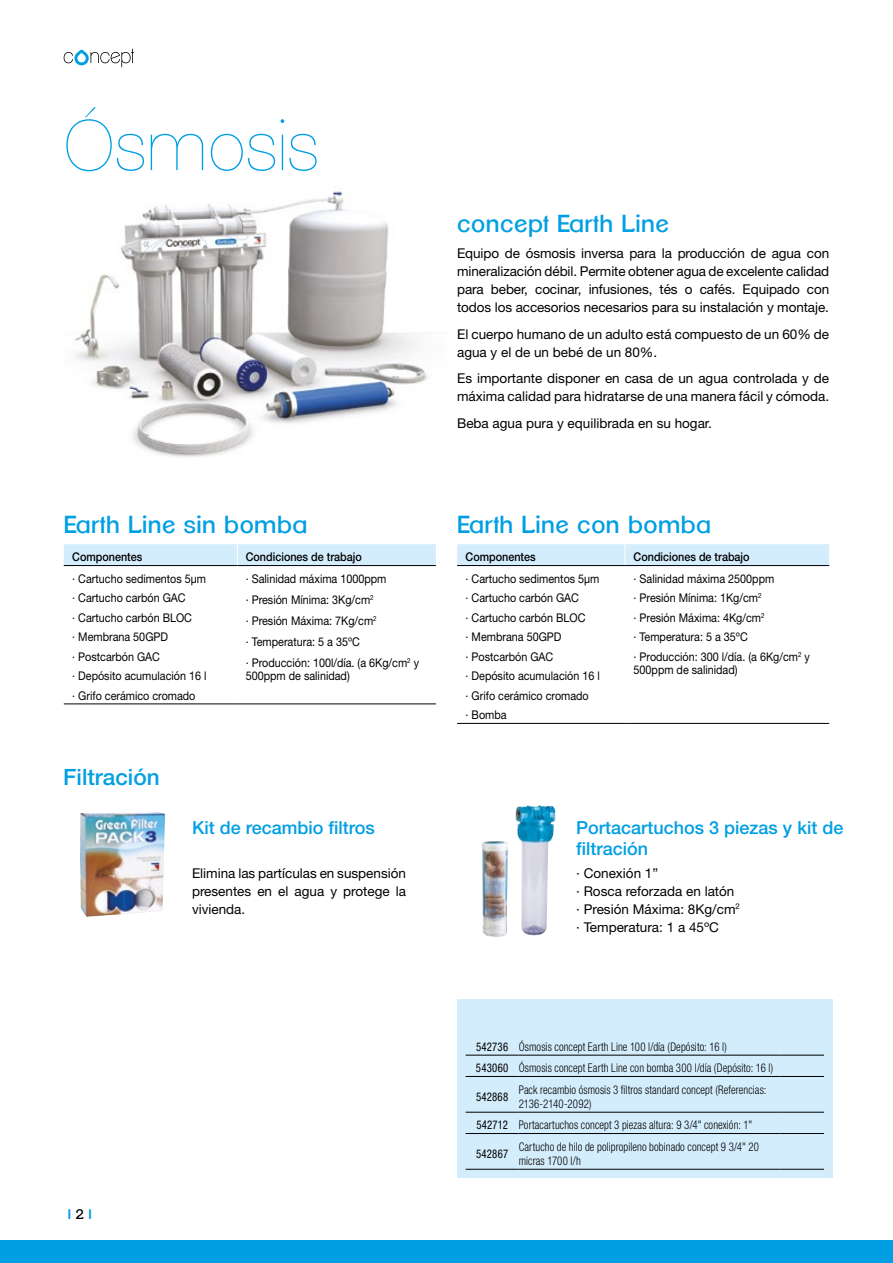
<style>
.page{position:relative;width:893px;height:1263px;background:#fff}
.page>*{position:absolute;margin:0;border:0;box-sizing:border-box;transform-origin:0 0}
.t1{font:100 69px "Clemente P Daa";letter-spacing:.02em;color:#009fe3}
.t2{font:24px "Clemente P Dai";letter-spacing:.02em;color:#009fe3}
.t3{font:500 22.5px "Helvetica Neue LT Std";color:#009fe3}
.t4{font:500 18px/21px "Helvetica Neue LT Std";color:#009fe3}
.t5{font:13.5px/18px "Helvetica Neue LT Std";color:#000}
.t6{font:800 13.5px "Clemente P Dao";color:#009fe3}
.t7{font:12px/19.5px "Helvetica Neue LT Std";color:#000;scale:.9 1}
.t8{font:300 condensed 12px/14.4px "Helvetica Neue LT Std";letter-spacing:.01em;color:#000;scale:.9 1}
.t9{font:500 12px "Helvetica Neue LT Std";color:#000;scale:.9 1}
.t10{font:condensed 12px "Helvetica Neue LT Std";letter-spacing:.02em;color:#000;scale:.9 1}
.s1{font-family:"Clemente P Dai";font-weight:400;color:#000}
.s2{font-weight:400}
</style>
<div class="page">
<svg style="left:64px;top:48px;width:70px;height:19px"></svg>
<div style="left:0;top:1241px;width:893px;height:22px;background:#009fe3"></div>
<img style="left:75px;top:191px;width:353px;height:266px">
<img style="left:516px;top:805px;width:39px;height:130px">
<img style="left:80px;top:812px;width:85px;height:105px">
<img style="left:482px;top:841px;width:26px;height:96px">
<div style="left:64px;top:544px;width:372px;height:21px;background:#d4edfc"></div>
<hr style="left:64px;top:565px;width:173px;height:1px;background:#000">
<hr style="left:237px;top:565px;width:199px;height:1px;background:#000">
<hr style="left:64px;top:704px;width:173px;height:1px;background:#000">
<hr style="left:237px;top:704px;width:199px;height:1px;background:#000">
<div style="left:457px;top:544px;width:372px;height:21px;background:#d4edfc"></div>
<hr style="left:457px;top:565px;width:168px;height:1px;background:#000">
<hr style="left:625px;top:565px;width:204px;height:1px;background:#000">
<hr style="left:457px;top:723px;width:168px;height:1px;background:#000">
<hr style="left:625px;top:723px;width:204px;height:1px;background:#000">
<div style="left:457px;top:1000px;width:375px;height:178px;background:#d4edfc"></div>
<hr style="left:466px;top:1055px;width:53px;height:1px;background:#000">
<hr style="left:519px;top:1055px;width:262px;height:1px;background:#000">
<hr style="left:781px;top:1055px;width:43px;height:1px;background:#000">
<hr style="left:466px;top:1076px;width:53px;height:1px;background:#000">
<hr style="left:519px;top:1076px;width:262px;height:1px;background:#000">
<hr style="left:781px;top:1076px;width:43px;height:1px;background:#000">
<hr style="left:466px;top:1112px;width:53px;height:1px;background:#000">
<hr style="left:519px;top:1112px;width:262px;height:1px;background:#000">
<hr style="left:781px;top:1112px;width:43px;height:1px;background:#000">
<hr style="left:466px;top:1133px;width:53px;height:1px;background:#000">
<hr style="left:519px;top:1133px;width:262px;height:1px;background:#000">
<hr style="left:781px;top:1133px;width:43px;height:1px;background:#000">
<hr style="left:466px;top:1169px;width:53px;height:1px;background:#000">
<hr style="left:519px;top:1169px;width:262px;height:1px;background:#000">
<hr style="left:781px;top:1169px;width:43px;height:1px;background:#000">
<h1 class="t1" style="left:64px;top:106px;width:256px">Ósmosis</h1>
<h2 class="t2" style="left:457px;top:209px;width:213px">concept Earth Line</h2>
<p class="t5" style="left:457px;top:244px;width:374px;text-align:justify">Equipo de ósmosis inversa para la producción de agua con mineralización débil. Permite obtener agua de excelente calidad para beber, cocinar, infusiones, tés o cafés. Equipado con todos los accesorios necesarios para su instalación y montaje.</p>
<p class="t5" style="left:457px;top:325px;width:374px">El cuerpo humano de un adulto está compuesto de un 60% de agua y el de un bebé de un 80%.</p>
<p class="t5" style="left:457px;top:369px;width:374px">Es importante disponer en casa de un agua controlada y de máxima calidad para hidratarse de una manera fácil y cómoda.</p>
<p class="t5" style="left:457px;top:414px;width:256px">Beba agua pura y equilibrada en su hogar.</p>
<h2 class="t2" style="left:64px;top:510px;width:245px">Earth Line sin bomba</h2>
<h2 class="t2" style="left:457px;top:510px;width:256px">Earth Line con bomba</h2>
<p class="t9" style="left:72px;top:550px;width:80px">Componentes</p>
<p class="t9" style="left:246px;top:550px;width:130px">Condiciones de trabajo</p>
<p class="t7" style="left:72px;top:568px;width:151px">· Cartucho sedimentos 5µm · Cartucho carbón GAC<br>· Cartucho carbón BLOC<br>· Membrana 50GPD<br>· Postcarbón GAC<br>· Depósito acumulación 16 l · Grifo cerámico cromado</p>
<p class="t7" style="left:246px;top:568px;width:194px;line-height:21px">· Salinidad máxima 1000ppm<br>· Presión Mínima: 3Kg/cm<sup>2<br></sup>· Presión Máxima: 7Kg/cm<sup>2<br></sup>· Temperatura: 5 a 35ºC<br>· Producción: 100l/día. (a 6Kg/cm<sup>2</sup> y</p>
<p class="t9" style="left:466px;top:550px;width:80px">Componentes</p>
<p class="t9" style="left:634px;top:550px;width:130px">Condiciones de trabajo</p>
<p class="t7" style="left:466px;top:568px;width:151px">· Cartucho sedimentos 5µm · Cartucho carbón GAC<br>· Cartucho carbón BLOC<br>· Membrana 50GPD<br>· Postcarbón GAC<br>· Depósito acumulación 16 l · Grifo cerámico cromado<br>· Bomba</p>
<p class="t7" style="left:634px;top:568px;width:197px">· Salinidad máxima 2500ppm<br>· Presión Mínima: 1Kg/cm<sup>2<br></sup>· Presión Máxima: 4Kg/cm<sup>2<br></sup>· Temperatura: 5 a 35ºC<br>· Producción: 300 l/día. (a 6Kg/cm<sup>2</sup> y</p>
<p class="t7" style="left:634px;top:660px;width:117px">500ppm de salinidad)</p>
<p class="t7" style="left:246px;top:666px;width:117px">500ppm de salinidad)</p>
<h3 class="t3" style="left:63px;top:763px;width:98px">Filtración</h3>
<h3 class="t4" style="left:192px;top:817px;width:184px">Kit de recambio filtros</h3>
<h3 class="t4" style="left:576px;top:817px;width:269px">Portacartuchos 3 piezas y kit de filtración</h3>
<p class="t5" style="left:192px;top:864px;width:216px;text-align:justify">Elimina las partículas en suspensión presentes en el agua y protege la vivienda.</p>
<p class="t5" style="left:576px;top:864px;width:165px">· Conexión 1”<br>· Rosca reforzada en latón · Presión Máxima: 8Kg/cm<sup>2 </sup>· Temperatura: 1 a 45ºC</p>
<p class="t6" style="left:68px;top:1205px;width:26px">|<span class="s1">2</span>|</p>
<p class="t8" style="left:476px;top:1036px;width:332px;line-height:21.3px"><span class="s2">542736</span> Ósmosis concept Earth Line 100 l/día (Depósito: 16 l)<br><span class="s2">543060</span> Ósmosis concept Earth Line con bomba 300 l/día (Depósito: 16 l)</p>
<p class="t10" style="left:476px;top:1089px;width:37px">542868</p>
<p class="t8" style="left:519px;top:1082px;width:277px">Pack recambio ósmosis 3 filtros standard concept (Referencias:<br>2136-2140-2092)</p>
<p class="t8" style="left:476px;top:1118px;width:308px"><span class="s2">542712</span> Portacartuchos concept 3 piezas altura: 9 3/4" conexión: 1"</p>
<p class="t10" style="left:476px;top:1146px;width:37px">542867</p>
<p class="t8" style="left:519px;top:1139px;width:269px">Cartucho de hilo de polipropileno bobinado concept 9 3/4" 20 micras 1700 l/h</p>
</div>
